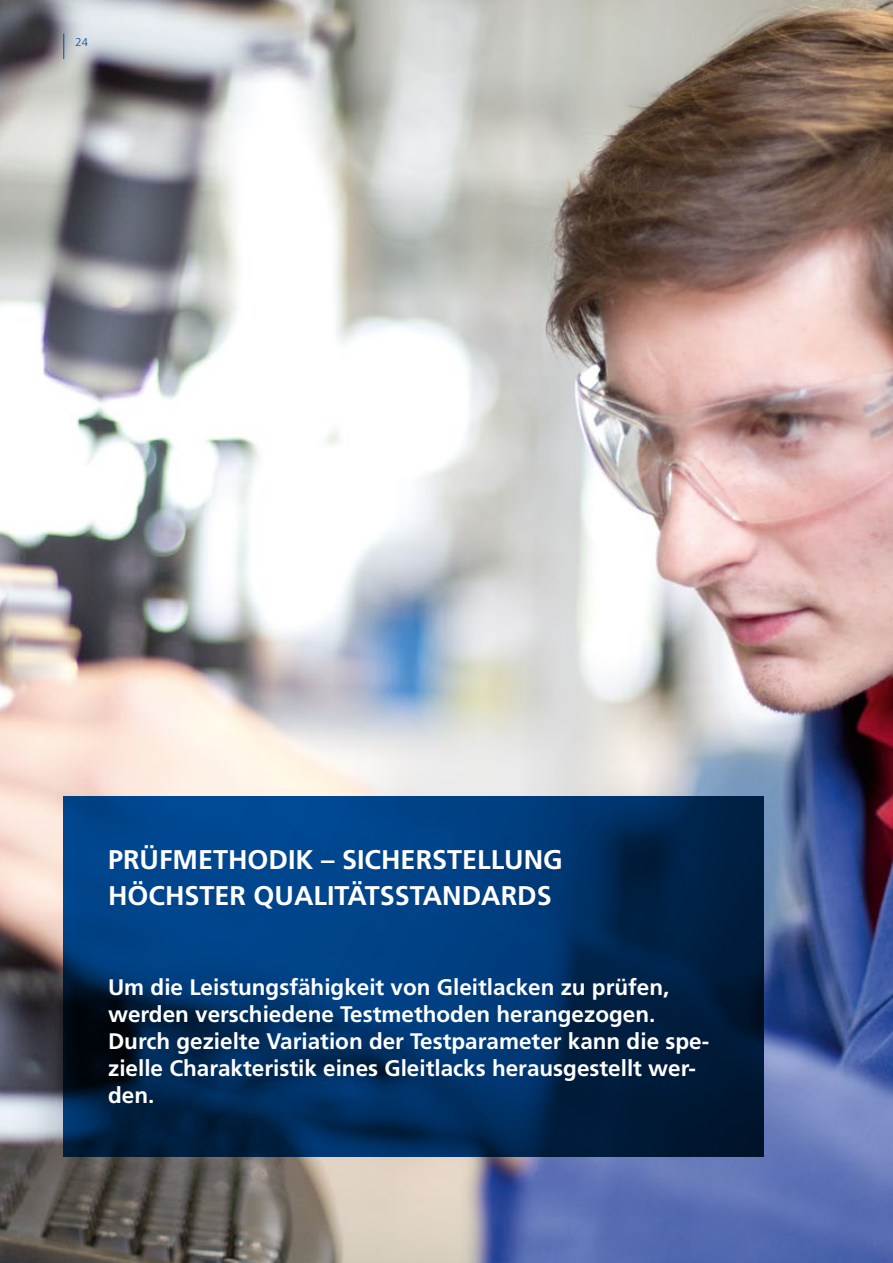
<style>
.page{position:relative;width:893px;height:1263px;background:#fff}
.page>*{position:absolute;margin:0;border:0;box-sizing:border-box;transform-origin:0 0}
.t1{font:700 27px/36px "Frutiger LT Std";color:#fff}
.t2{font:700 22.5px/27px "Frutiger LT Std";color:#fff}
.t3{font:300 11.25px "Frutiger LT Std";color:#004e9e}
</style>
<div class="page">
<img style="left:0;top:0;width:893px;height:1263px">
<svg style="left:64px;top:797px;width:700px;height:360px;background:#003063"></svg>
<svg style="left:63px;top:34px;width:1px;height:25px"></svg>
<p class="t3" style="left:76px;top:36px;width:14px">24</p>
<p class="t1" style="left:108px;top:842px;width:456px">PRÜFMETHODIK – SICHERSTELLUNG<br>HÖCHSTER QUALITÄTSSTANDARDS</p>
<p class="t2" style="left:108px;top:974px;width:603px">Um die Leistungsfähigkeit von Gleitlacken zu prüfen, werden verschiedene Testmethoden herangezogen.<br>Durch gezielte Variation der Testparameter kann die spe&shy;zielle Charakteristik eines Gleitlacks herausgestellt wer&shy;den.</p>
</div>
